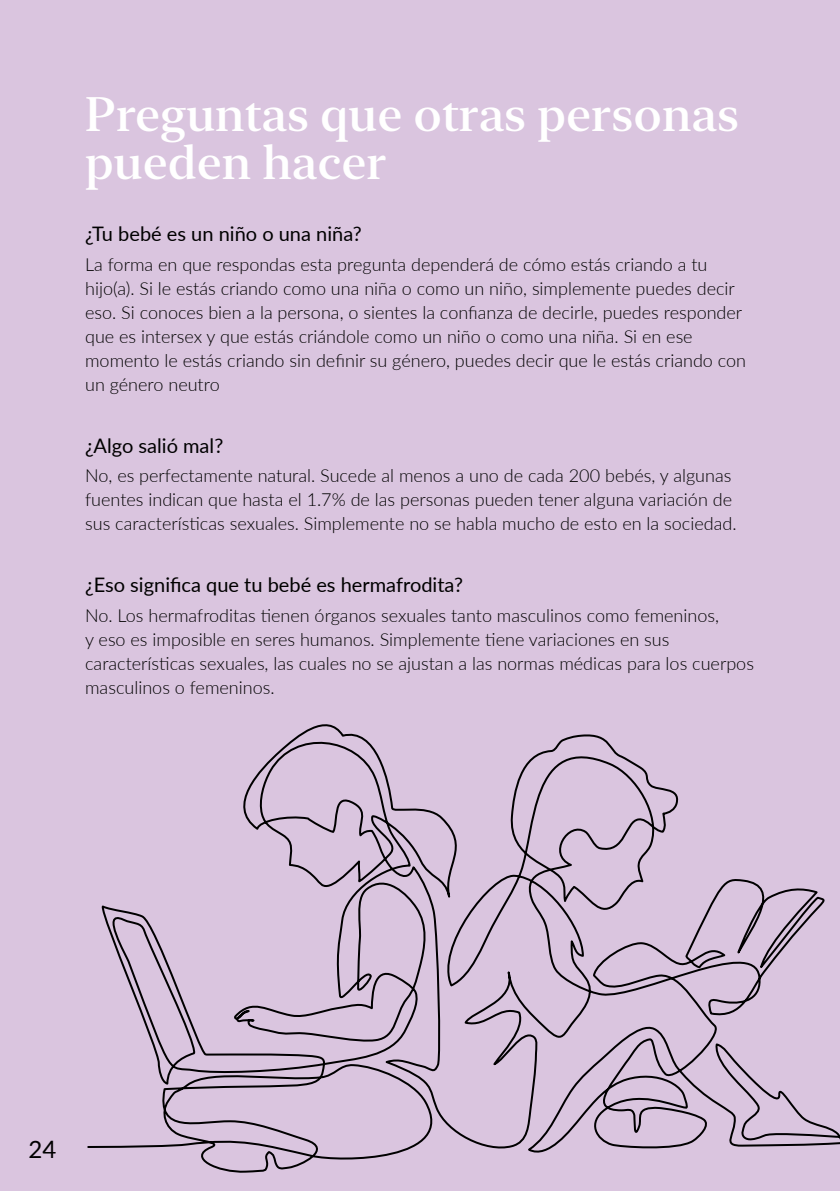
<style>
.page{position:relative;width:840px;height:1191px;background:#fff}
.page>*{position:absolute;margin:0;border:0;box-sizing:border-box;transform-origin:0 0}
.t1{font:500 48px/48px "New York Large";color:#fff}
.t2{font:24px "Lato";color:#000}
.t3{font:20px "Lato";color:#000}
.t4{font:300 18px/24px "Lato";color:#000}
</style>
<div class="page">
<div style="left:0;top:0;width:839px;height:1191px;background:#dac5df"></div>
<svg style="left:87px;top:724px;width:752px;height:449px"></svg>
<h1 class="t1" style="left:85px;top:90px;width:655px">Preguntas que otras personas pueden hacer</h1>
<p class="t3" style="left:85px;top:219px;width:278px">¿Tu bebé es un niño o una niña?</p>
<p class="t4" style="left:85px;top:251px;width:662px">La forma en que respondas esta pregunta dependerá de cómo estás criando a tu hijo(a). Si le estás criando como una niña o como un niño, simplemente puedes decir eso. Si conoces bien a la persona, o sientes la confianza de decirle, puedes responder que es intersex y que estás criándole como un niño o como una niña. Si en ese momento le estás criando sin definir su género, puedes decir que le estás criando con un género neutro</p>
<p class="t3" style="left:85px;top:431px;width:140px">¿Algo salió mal?</p>
<p class="t4" style="left:85px;top:463px;width:652px">No, es perfectamente natural. Sucede al menos a uno de cada 200 bebés, y algunas fuentes indican que hasta el 1.7% de las personas pueden tener alguna variación de sus características sexuales. Simplemente no se habla mucho de esto en la sociedad.</p>
<p class="t3" style="left:85px;top:571px;width:379px">¿Eso significa que tu bebé es hermafrodita?</p>
<p class="t4" style="left:85px;top:603px;width:670px">No. Los hermafroditas tienen órganos sexuales tanto masculinos como femeninos,<br>y eso es imposible en seres humanos. Simplemente tiene variaciones en sus características sexuales, las cuales no se ajustan a las normas médicas para los cuerpos masculinos o femeninos.</p>
<h2 class="t2" style="left:29px;top:1132px;width:29px">24</h2>
</div>
